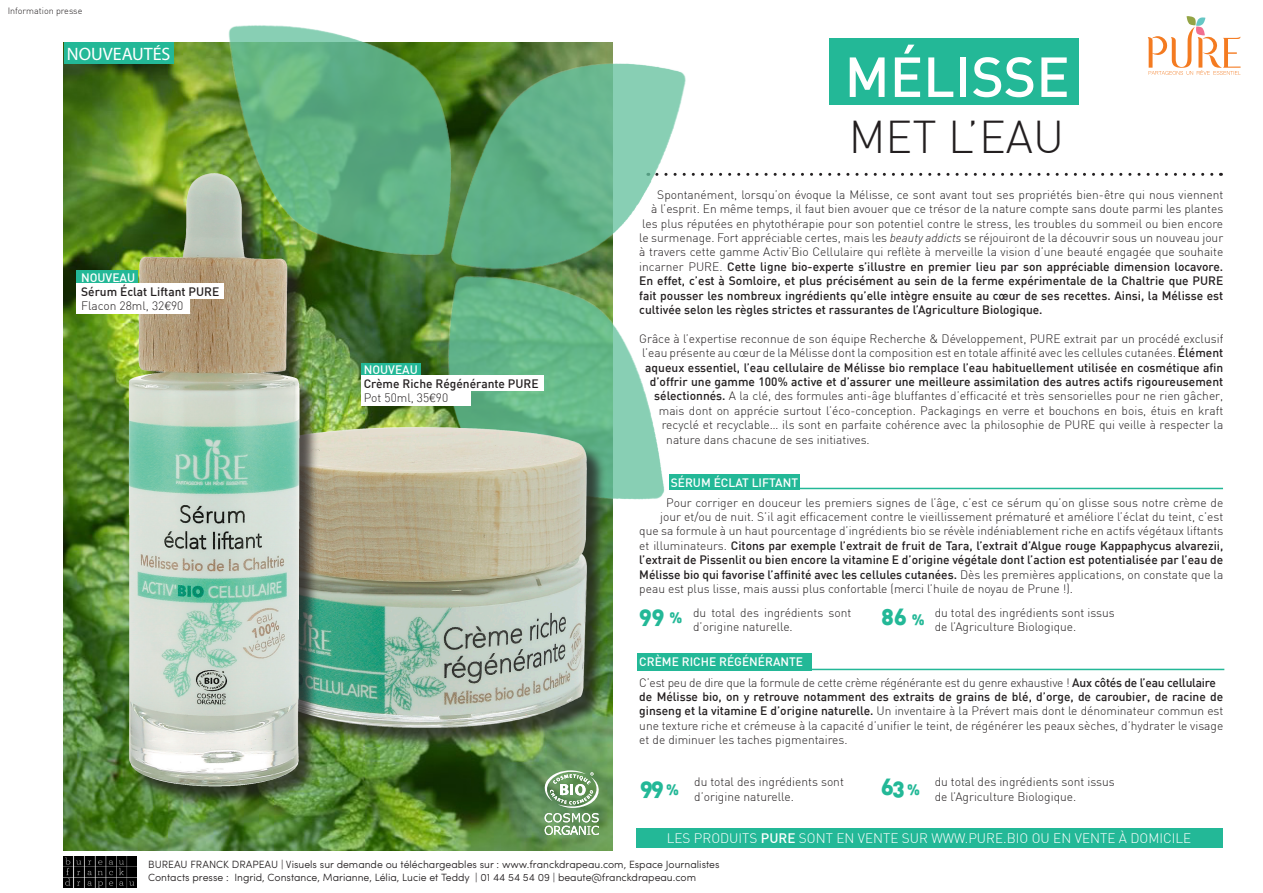
<style>
.page{position:relative;width:1263px;height:893px;background:#fff}
.page>*{position:absolute;margin:0;border:0;box-sizing:border-box;transform-origin:0 0}
.t1{font:500 55.5px "DIN";color:#fff}
.t2{font:300 45px "DIN";color:#231f20}
.t3{font:22.5px "DIN Black Alternate";letter-spacing:-.03em;color:#23b897}
.t4{font:18px "Myriad Pro";color:#fff}
.t5{font:300 13.5px "DIN";color:#fff}
.t6{font:300 12px/14.4px "DIN";color:#231f20}
.t7{font:500 12px "DIN";color:#231f20}
.t8{font:300 12px "DIN";letter-spacing:-.02em;color:#231f20}
.t9{font:500 12px "DIN";color:#fff}
.t10{font:300 10.5px "Sofia Pro";color:#231f20}
.t11{font:300 9px "DIN";color:#231f20}
.s1{font-family:"Helvetica"}
.s2{font-style:italic}
.s3{font-weight:300}
.s4{font-weight:500}
.s5{font-size:15px}
</style>
<div class="page">
<hr style="left:637px;top:669px;width:587px;height:1px;background:#23b897">
<hr style="left:670px;top:488px;width:553px;height:1px;background:#23b897">
<svg style="left:700px;top:173px;width:521px;height:3px"></svg>
<img style="left:64px;top:43px;width:548px;height:807px">
<img style="left:213px;top:25px;width:483px;height:490px">
<img style="left:64px;top:857px;width:72px;height:30px">
<div style="left:829px;top:38px;width:250px;height:66px;background:#23b897"></div>
<svg style="left:1148px;top:16px;width:92px;height:59px"></svg>
<div style="left:669px;top:474px;width:131px;height:15px;background:#23b897"></div>
<div style="left:637px;top:653px;width:174px;height:17px;background:#23b897"></div>
<div style="left:636px;top:828px;width:587px;height:19px;background:#23b897"></div>
<img style="left:336px;top:410px;width:272px;height:347px">
<div style="left:361px;top:363px;width:60px;height:13px;background:#23b897"></div>
<div style="left:361px;top:376px;width:183px;height:15px;background:#fff"></div>
<div style="left:361px;top:391px;width:110px;height:15px;background:#fff"></div>
<div style="left:64px;top:43px;width:110px;height:21px;background:#23b897"></div>
<svg style="left:542px;top:770px;width:60px;height:69px"></svg>
<img style="left:100px;top:142px;width:236px;height:705px">
<div style="left:76px;top:270px;width:62px;height:14px;background:#23b897"></div>
<div style="left:76px;top:284px;width:148px;height:15px;background:#fff"></div>
<div style="left:76px;top:299px;width:114px;height:15px;background:#fff"></div>
<p class="t11" style="left:8px;top:6px;width:76px">Information presse</p>
<p class="t4" style="left:67px;top:43px;width:105px">NOUVEAUTÉS</p>
<p class="t9" style="left:81px;top:270px;width:56px">NOUVEAU</p>
<p class="t7" style="left:81px;top:284px;width:140px">Sérum Éclat Liftant PURE</p>
<p class="t6" style="left:81px;top:299px;width:104px">Flacon 28ml, 32<span class="s1">€</span>90</p>
<p class="t9" style="left:364px;top:362px;width:56px">NOUVEAU</p>
<p class="t7" style="left:364px;top:376px;width:176px">Crème Riche Régénérante PURE</p>
<p class="t6" style="left:364px;top:391px;width:86px">Pot 50ml, 35<span class="s1">€</span>90</p>
<p class="t1" style="left:844px;top:41px;width:227px">MÉLISSE</p>
<p class="t2" style="left:849px;top:109px;width:217px">MET L’EAU</p>
<p class="t6" style="left:657px;top:187px;width:567px">Spontanément, lorsqu’on évoque la Mélisse, ce sont avant tout ses propriétés bien-être qui nous viennent</p>
<p class="t6" style="left:651px;top:202px;width:573px">à l’esprit. En même temps, il faut bien avouer que ce trésor de la nature compte sans doute parmi les plantes</p>
<p class="t6" style="left:642px;top:216px;width:582px">les plus réputées en phytothérapie pour son potentiel contre le stress, les troubles du sommeil ou bien encore</p>
<p class="t6" style="left:639px;top:230px;width:585px">le surmenage. Fort appréciable certes, mais les <span class="s2">beauty addicts</span> se réjouiront de la découvrir sous un nouveau jour</p>
<p class="t6" style="left:639px;top:245px;width:585px">à travers cette gamme Activ’Bio Cellulaire qui reflète à merveille la vision d’une beauté engagée que souhaite</p>
<p class="t7" style="left:639px;top:259px;width:585px"><span class="s3">incarner PURE.</span> Cette ligne bio-experte s’illustre en premier lieu par son appréciable dimension locavore.</p>
<p class="t7" style="left:639px;top:273px;width:585px">En effet, c’est à Somloire, et plus précisément au sein de la ferme expérimentale de la Chaltrie que PURE</p>
<p class="t7" style="left:639px;top:288px;width:585px">fait pousser les nombreux ingrédients qu’elle intègre ensuite au cœur de ses recettes. Ainsi, la Mélisse est</p>
<p class="t7" style="left:639px;top:302px;width:405px">cultivée selon les règles strictes et rassurantes de l’Agriculture Biologique.</p>
<p class="t6" style="left:639px;top:331px;width:585px">Grâce à l’expertise reconnue de son équipe Recherche &amp; Développement, PURE extrait par un procédé exclusif</p>
<p class="t6" style="left:642px;top:346px;width:582px">l’eau présente au cœur de la Mélisse dont la composition est en totale affinité avec les cellules cutanées. <span class="s4">Élément</span></p>
<p class="t7" style="left:645px;top:360px;width:579px">aqueux essentiel, l’eau cellulaire de Mélisse bio remplace l’eau habituellement utilisée en cosmétique afin</p>
<p class="t7" style="left:650px;top:374px;width:575px">d’offrir une gamme 100% active et d’assurer une meilleure assimilation des autres actifs rigoureusement</p>
<p class="t6" style="left:654px;top:389px;width:570px"><span class="s4">sélectionnés.</span> A la clé, des formules anti-âge bluffantes d’efficacité et très sensorielles pour ne rien gâcher,</p>
<p class="t6" style="left:659px;top:403px;width:566px">mais dont on apprécie surtout l’éco-conception. Packagings en verre et bouchons en bois, étuis en kraft</p>
<p class="t6" style="left:662px;top:418px;width:563px">recyclé et recyclable… ils sont en parfaite cohérence avec la philosophie de PURE qui veille à respecter la</p>
<p class="t6" style="left:666px;top:432px;width:205px">nature dans chacune de ses initiatives.</p>
<p class="t9" style="left:671px;top:475px;width:129px">SÉRUM ÉCLAT LIFTANT</p>
<p class="t6" style="left:666px;top:495px;width:558px">Pour corriger en douceur les premiers signes de l’âge, c’est ce sérum qu’on glisse sous notre crème de</p>
<p class="t6" style="left:660px;top:509px;width:564px">jour et/ou de nuit. S’il agit efficacement contre le vieillissement prématuré et améliore l’éclat du teint, c’est</p>
<p class="t6" style="left:639px;top:524px;width:585px">que sa formule à un haut pourcentage d’ingrédients bio se révèle indéniablement riche en actifs végétaux liftants</p>
<p class="t7" style="left:639px;top:538px;width:585px"><span class="s3">et illuminateurs.</span> Citons par exemple l’extrait de fruit de Tara, l’extrait d’Algue rouge Kappaphycus alvarezii,</p>
<p class="t7" style="left:639px;top:552px;width:585px">l’extrait de Pissenlit ou bien encore la vitamine E d’origine végétale dont l’action est potentialisée par l’eau de</p>
<p class="t7" style="left:639px;top:567px;width:585px">Mélisse bio qui favorise l’affinité avec les cellules cutanées. <span class="s3">Dès les premières applications, on constate que la</span></p>
<p class="t6" style="left:639px;top:581px;width:435px">peau est plus lisse, mais aussi plus confortable (merci l’huile de noyau de Prune !).</p>
<p class="t3" style="left:639px;top:600px;width:45px">99 <span class="s5">%</span></p>
<p class="t9" style="left:639px;top:654px;width:165px">CRÈME RICHE RÉGÉNÉRANTE</p>
<p class="t8" style="left:639px;top:675px;width:578px">C’est peu de dire que la formule de cette crème régénérante est du genre exhaustive ! <span class="s4">Aux côtés de l’eau cellulaire</span></p>
<p class="t6" style="left:639px;top:689px;width:585px;text-align:justify"><span class="s4">de Mélisse bio, on y retrouve notamment des extraits de grains de blé, d’orge, de caroubier, de racine de ginseng et la vitamine E d’origine naturelle.</span> Un inventaire à la Prévert mais dont le dénominateur commun est une texture riche et crémeuse à la capacité d’unifier le teint, de régénérer les peaux sèches, d’hydrater le visage et de diminuer les taches pigmentaires.</p>
<p class="t6" style="left:693px;top:605px;width:160px">du total des ingrédients sont d’origine naturelle.</p>
<p class="t6" style="left:935px;top:605px;width:181px">du total des ingrédients sont issus de l’Agriculture Biologique.</p>
<p class="t3" style="left:881px;top:602px;width:45px">86 <span class="s5">%</span></p>
<p class="t6" style="left:694px;top:775px;width:151px">du total des ingrédients sont d’origine naturelle.</p>
<p class="t6" style="left:935px;top:775px;width:181px">du total des ingrédients sont issus de l’Agriculture Biologique.</p>
<p class="t5" style="left:667px;top:830px;width:526px">LES PRODUITS <span class="s4">PURE</span> SONT EN VENTE SUR WWW.PURE.BIO OU EN VENTE À DOMICILE</p>
<p class="t3" style="left:640px;top:771px;width:41px">99 <span class="s5">%</span></p>
<p class="t3" style="left:881px;top:771px;width:40px">63 <span class="s5">%</span></p>
<p class="t10" style="left:148px;top:856px;width:573px">BUREAU FRANCK DRAPEAU | Visuels sur demande ou téléchargeables sur : www.franckdrapeau.com, Espace Journalistes</p>
<p class="t10" style="left:148px;top:869px;width:549px">Contacts presse : Ingrid, Constance, Marianne, Lélia, Lucie et Teddy | 01 44 54 54 09 | beaute@franckdrapeau.com</p>
</div>
